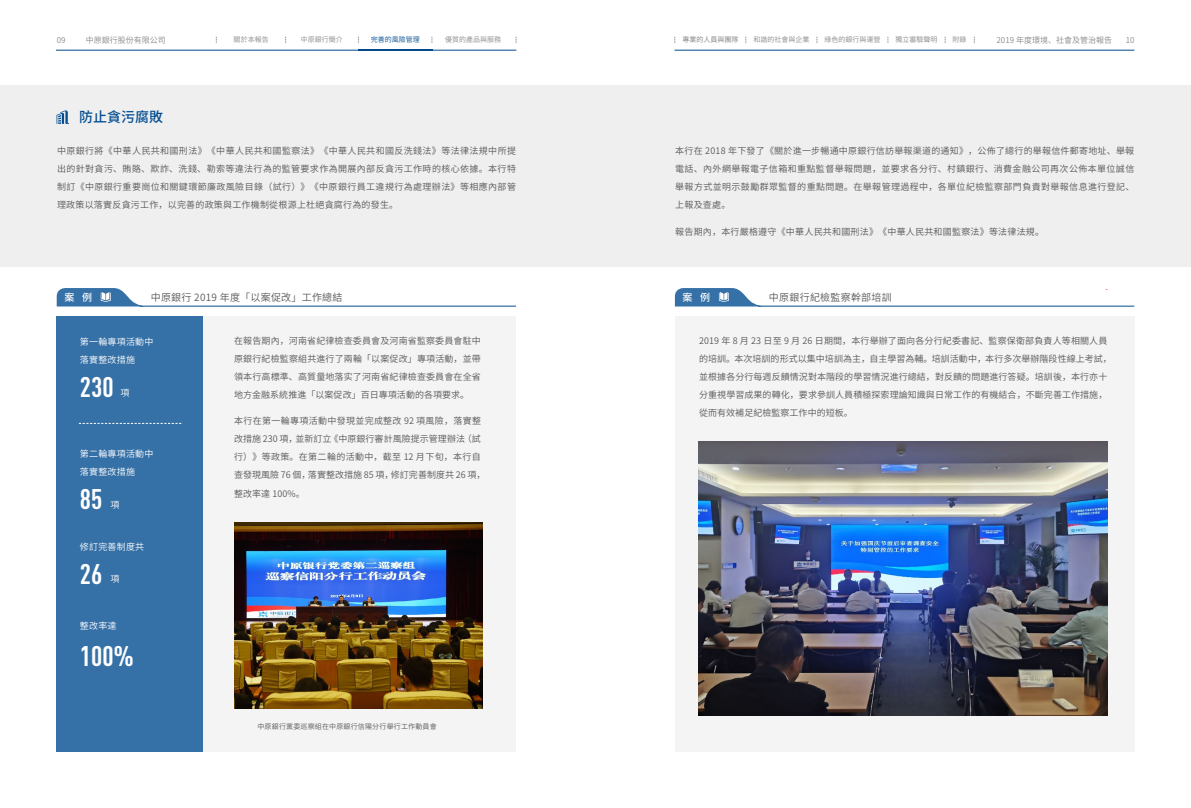
<style>
.page{position:relative;width:1191px;height:808px;background:#fff}
.page>*{position:absolute;margin:0;border:0;box-sizing:border-box;transform-origin:0 0}
.t1{font:700 28px "DIN Cond";color:#fff}
.t2{font:500 14px "Source Han Sans CN";color:#034d91}
.t3{font:10px "Source Han Sans CN";letter-spacing:.025em;color:#595757}
.t4{font:500 10px "Source Han Sans CN";color:#fff}
.t5{font:9px/18px "Source Han Sans CN";letter-spacing:.01em;color:#595757;text-align:justify}
.t6{font:9px/18px "Source Han Sans CN";letter-spacing:.025em;color:#fff}
.t7{font:8px "Source Han Sans CN";color:#898989}
.t8{font:7px "Source Han Sans CN";color:#898989}
.t9{font:7px "Source Han Sans CN";letter-spacing:.025em;color:#595757}
.t10{font:7px "Source Han Sans CN";color:#898989}
.t11{font:7px "Source Han Sans CN";color:#034d91}
</style>
<div class="page">
<hr style="left:56px;top:50px;width:460px;height:1px;background:#034a89">
<hr style="left:358px;top:49px;width:74px;height:1px;background:#034a89">
<hr style="left:674px;top:50px;width:460px;height:1px;background:#034a89">
<div style="left:0;top:85px;width:1191px;height:181px;background:#efefef"></div>
<div style="left:203px;top:316px;width:313px;height:435px;background:#f4f4f4"></div>
<hr style="left:140px;top:306px;width:376px;height:1px;background:#034d91">
<svg style="left:57px;top:288px;width:88px;height:18px"></svg>
<img style="left:234px;top:523px;width:248px;height:185px">
<div style="left:57px;top:316px;width:146px;height:435px;background:#3570a7"></div>
<svg style="left:79px;top:423px;width:102px;height:1px"></svg>
<div style="left:675px;top:316px;width:459px;height:435px;background:#f4f4f4"></div>
<hr style="left:758px;top:306px;width:376px;height:1px;background:#034d91">
<svg style="left:675px;top:288px;width:88px;height:18px"></svg>
<img style="left:698px;top:441px;width:409px;height:274px">
<svg style="left:57px;top:110px;width:12px;height:14px"></svg>
<p class="t7" style="left:57px;top:36px;width:10px">09</p>
<p class="t7" style="left:86px;top:36px;width:81px">中原銀行股份有限公司</p>
<p class="t8" style="left:234px;top:36px;width:37px">關於本報告</p>
<p class="t8" style="left:301px;top:36px;width:43px">中原銀行簡介</p>
<p class="t11" style="left:371px;top:36px;width:50px">完善的風險管理</p>
<p class="t8" style="left:445px;top:36px;width:57px">優質的產品與服務</p>
<p class="t10" style="left:682px;top:36px;width:57px">專業的人員與團隊</p>
<p class="t8" style="left:753px;top:36px;width:57px">和諧的社會與企業</p>
<p class="t8" style="left:824px;top:36px;width:57px">綠色的銀行與運營</p>
<p class="t8" style="left:895px;top:36px;width:43px">獨立審驗聲明</p>
<p class="t8" style="left:952px;top:36px;width:15px">附錄</p>
<p class="t7" style="left:996px;top:36px;width:117px">2019 年度環境、社會及管治報告</p>
<p class="t7" style="left:1125px;top:36px;width:10px">10</p>
<h2 class="t2" style="left:79px;top:109px;width:86px">防止貪污腐敗</h2>
<p class="t5" style="left:57px;top:142px;width:460px">中原銀行將《中華人民共和國刑法》《中華人民共和國監察法》《中華人民共和國反洗錢法》等法律法規中所提出的針對貪污、賄賂、欺詐、洗錢、勒索等違法行為的監管要求作為開展內部反貪污工作時的核心依據。本行特制訂《中原銀行重要崗位和關鍵環節廉政風險目錄（試行）》《中原銀行員工違規行為處理辦法》等相應內部管理政策以落實反貪污工作，以完善的政策與工作機制從根源上杜絕貪腐行為的發生。</p>
<p class="t5" style="left:675px;top:142px;width:461px">本行在 2018 年下發了《關於進一步暢通中原銀行信訪舉報渠道的通知》，公佈了總行的舉報信件郵寄地址、舉報電話、內外網舉報電子信箱和重點監督舉報問題，並要求各分行、村鎮銀行、消費金融公司再次公佈本單位誠信舉報方式並明示鼓勵群眾監督的重點問題。在舉報管理過程中，各單位紀檢監察部門負責對舉報信息進行登記、上報及查處。</p>
<p class="t5" style="left:675px;top:222px;width:370px">報告期內，本行嚴格遵守《中華人民共和國刑法》《中華人民共和國監察法》等法律法規。</p>
<p class="t4" style="left:64px;top:292px;width:29px">案 例</p>
<p class="t3" style="left:151px;top:292px;width:193px">中原銀行 2019 年度「以案促改」工作總結</p>
<p class="t5" style="left:234px;top:332px;width:248px">在報告期內，河南省紀律檢查委員會及河南省監察委員會駐中原銀行紀檢監察組共進行了兩輪「以案促改」專項活動，並帶領本行高標準、高質量地落实了河南省紀律檢查委員會在全省地方金融系統推進「以案促改」百日專項活動的各項要求。</p>
<p class="t5" style="left:234px;top:412px;width:253px;text-align:left">本行在第一輪專項活動中發現並完成整改 92 項風險，落實整改措施 230 項，並新訂立《中原銀行審計風險提示管理辦法（試行）》等政策。在第二輪的活動中，截至 12 月下旬，本行自查發現風險 76 個，落實整改措施 85 項，修訂完善制度共 26 項，整改率達 100%。</p>
<p class="t6" style="left:80px;top:333px;width:75px">第一輪專項活動中落實整改措施</p>
<h1 class="t1" style="left:80px;top:370px;width:35px">230</h1>
<p class="t6" style="left:121px;top:384px;width:11px">項</p>
<p class="t6" style="left:80px;top:445px;width:75px">第二輪專項活動中落實整改措施</p>
<h1 class="t1" style="left:80px;top:482px;width:24px">85</h1>
<p class="t6" style="left:111px;top:495px;width:10px">項</p>
<p class="t6" style="left:80px;top:537px;width:66px">修訂完善制度共</p>
<p class="t6" style="left:111px;top:570px;width:10px">項</p>
<h1 class="t1" style="left:80px;top:557px;width:24px">26</h1>
<p class="t6" style="left:80px;top:617px;width:38px">整改率達</p>
<h1 class="t1" style="left:80px;top:639px;width:56px">100%</h1>
<p class="t9" style="left:257px;top:722px;width:181px">中原銀行黨委巡察組在中原銀行信陽分行舉行工作動員會</p>
<p class="t3" style="left:769px;top:292px;width:124px">中原銀行紀檢監察幹部培訓</p>
<p class="t5" style="left:699px;top:332px;width:414px;text-align:left">2019 年 8 月 23 日至 9 月 26 日期間，本行舉辦了面向各分行紀委書記、監察保衛部負責人等相關人員的培訓。本次培訓的形式以集中培訓為主，自主學習為輔。培訓活動中，本行多次舉辦階段性線上考試，並根據各分行每週反饋情況對本階段的學習情況進行總結，對反饋的問題進行答疑。培訓後，本行亦十分重視學習成果的轉化，要求參訓人員積極探索理論知識與日常工作的有機結合，不斷完善工作措施，從而有效補足紀檢監察工作中的短板。</p>
<p class="t4" style="left:682px;top:292px;width:29px">案 例</p>
</div>
